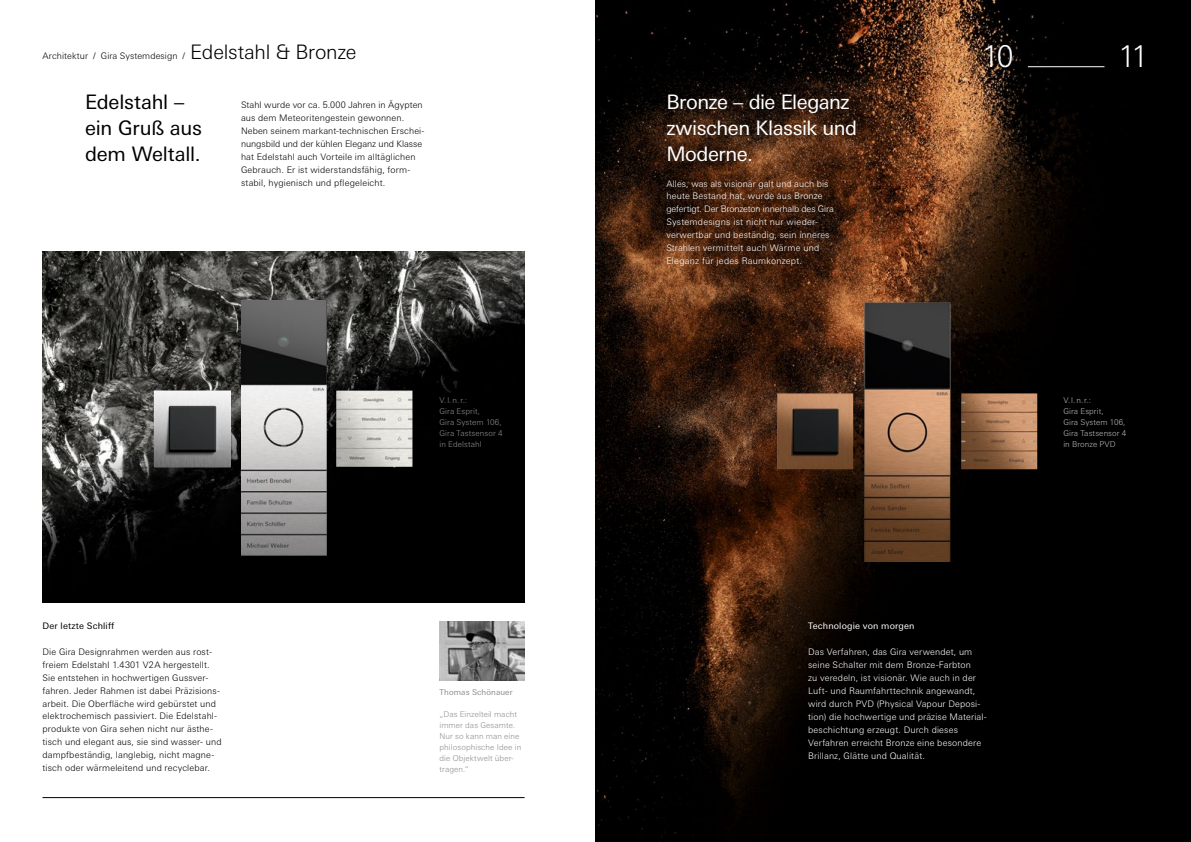
<style>
.page{position:relative;width:1191px;height:842px;background:#fff}
.page>*{position:absolute;margin:0;border:0;box-sizing:border-box;transform-origin:0 0}
.t1{font:300 30px "Univers Next W1 G";color:#fff}
.t2{font:20px/26px "Univers Next W1 G";letter-spacing:-.025em;color:#fff}
.t3{font:20px/26px "Univers Next W1 G";letter-spacing:-.01em;color:#000}
.t4{font:300 20px "Univers Next W1 G";letter-spacing:-.015em;color:#000}
.t5{font:300 9px/13px "Univers Next W1 G";letter-spacing:.015em;color:#000}
.t6{font:300 9px/13px "Univers Next W1 G";letter-spacing:.015em;color:#fff}
.t7{font:9px "Univers Next W1 G";letter-spacing:.015em;color:#fff}
.t8{font:9px "Univers Next W1 G";letter-spacing:.02em;color:#000}
.t9{font:300 8px/11px "Univers Next W1 G";letter-spacing:.01em;color:#8d8d8c}
.t10{font:300 8px/11px "Univers Next W1 G";letter-spacing:.01em;color:#bebbba}
.t11{font:300 8px/11px "Univers Next W1 G";letter-spacing:.01em;color:#8f8d8c}
.t12{font:8px "Univers Next W1 G";letter-spacing:.01em;color:#8d8d8c}
</style>
<div class="page">
<img style="left:595px;top:0;width:596px;height:842px">
<hr style="left:1028px;top:67px;width:76px;height:1px;background:#fff">
<img style="left:43px;top:251px;width:481px;height:351px">
<img style="left:439px;top:621px;width:85px;height:59px">
<img style="left:777px;top:393px;width:76px;height:76px">
<img style="left:864px;top:302px;width:86px;height:259px">
<img style="left:961px;top:393px;width:76px;height:76px">
<img style="left:154px;top:390px;width:77px;height:77px">
<img style="left:336px;top:390px;width:76px;height:77px">
<img style="left:241px;top:300px;width:85px;height:256px">
<hr style="left:43px;top:797px;width:481px;height:1px;background:#000">
<p class="t5" style="left:43px;top:50px;width:144px">Architektur / Gira Systemdesign /</p>
<h2 class="t4" style="left:190px;top:41px;width:168px">Edelstahl &amp; Bronze</h2>
<h2 class="t3" style="left:85px;top:88px;width:118px">Edelstahl – ein Gruß aus dem Weltall.</h2>
<h2 class="t2" style="left:666px;top:88px;width:192px">Bronze – die Eleganz zwischen Klassik und<br>Moderne.</h2>
<p class="t5" style="left:241px;top:99px;width:184px">Stahl wurde vor ca. 5.000 Jahren in Ägypten aus dem Meteoritengestein gewonnen.<br>Neben seinem markant-technischen Erschei&shy;nungsbild und der kühlen Eleganz und Klasse hat Edelstahl auch Vorteile im alltäglichen Gebrauch. Er ist widerstandsfähig, form&shy;stabil, hygienisch und pflegeleicht.</p>
<p class="t6" style="left:666px;top:177px;width:169px">Alles, was als visionär galt und auch bis heute Bestand hat, wurde aus Bronze gefertigt. Der Bronzeton innerhalb des Gira Systemdesigns ist nicht nur wieder&shy;verwertbar und beständig, sein inneres Strahlen vermittelt auch Wärme und Eleganz für jedes Raumkonzept.</p>
<p class="t11" style="left:439px;top:394px;width:64px">V.l.n.r.:<br>Gira Esprit,<br>Gira System 106,<br>Gira Tastsensor 4 in Edelstahl</p>
<h1 class="t1" style="left:982px;top:39px;width:33px">10</h1>
<h1 class="t1" style="left:1118px;top:39px;width:31px">11</h1>
<p class="t10" style="left:1063px;top:394px;width:64px">V.l.n.r.:<br>Gira Esprit,<br>Gira System 106,<br>Gira Tastsensor 4 in Bronze PVD</p>
<p class="t8" style="left:43px;top:620px;width:73px">Der letzte Schliff</p>
<p class="t5" style="left:43px;top:645px;width:181px">Die Gira Designrahmen werden aus rost&shy;freiem Edelstahl 1.4301 V2A hergestellt.<br>Sie entstehen in hochwertigen Gussver&shy;fahren. Jeder Rahmen ist dabei Präzisions&shy;arbeit. Die Oberfläche wird gebürstet und elektrochemisch passiviert. Die Edelstahl&shy;produkte von Gira sehen nicht nur ästhe&shy;tisch und elegant aus, sie sind wasser- und dampfbeständig, langlebig, nicht magne&shy;tisch oder wärmeleitend und recyclebar.</p>
<p class="t12" style="left:439px;top:687px;width:75px">Thomas Schönauer</p>
<p class="t9" style="left:439px;top:708px;width:83px">„Das Einzelteil macht immer das Gesamte.<br>Nur so kann man eine philosophische Idee in die Objektwelt über&shy;tragen.“</p>
<p class="t7" style="left:808px;top:620px;width:108px">Technologie von morgen</p>
<p class="t6" style="left:808px;top:645px;width:180px">Das Verfahren, das Gira verwendet, um seine Schalter mit dem Bronze-Farbton<br>zu veredeln, ist visionär. Wie auch in der Luft- und Raumfahrttechnik angewandt, wird durch PVD (Physical Vapour Deposi&shy;tion) die hochwertige und präzise Material&shy;beschichtung erzeugt. Durch dieses Verfahren erreicht Bronze eine besondere Brillanz, Glätte und Qualität.</p>
</div>
